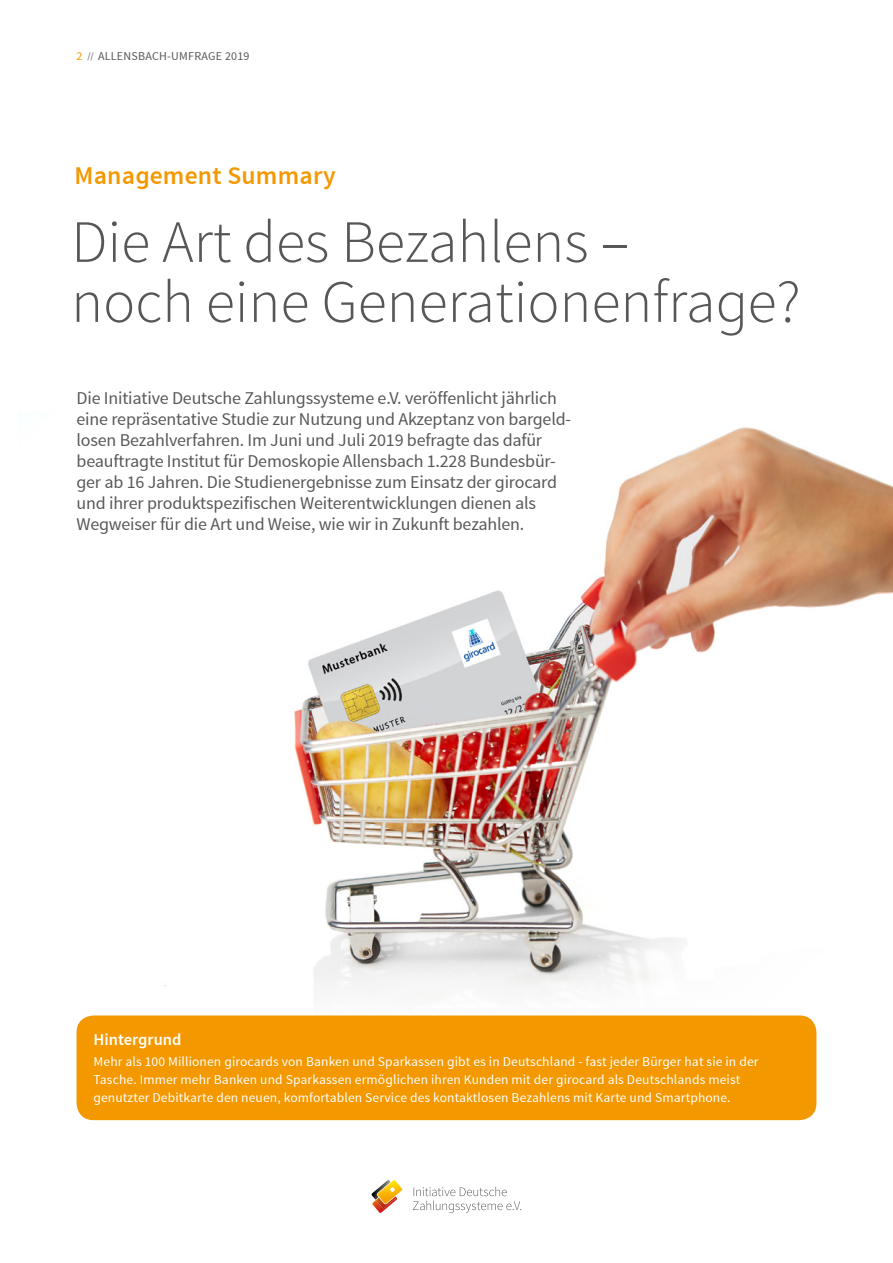
<style>
.page{position:relative;width:893px;height:1263px;background:#fff}
.page>*{position:absolute;margin:0;border:0;box-sizing:border-box;transform-origin:0 0}
.t1{font:300 60px/60px "Source Sans Pro";color:#575756}
.t2{font:600 25.5px "Source Sans Pro";letter-spacing:.01em;color:#f49800}
.t3{font:18px/21px "Source Sans Pro";letter-spacing:-.01em;color:#575756}
.t4{font:600 16.5px "Source Sans Pro";color:#fff}
.t5{font:13.5px/18px "Source Sans Pro";letter-spacing:.01em;color:#fff}
.t6{font:12px "Source Sans Pro";letter-spacing:.02em;color:#575756}
.s1{color:#f49800}
.s2{font-size:9.3px}
</style>
<div class="page">
<svg style="left:372px;top:1180px;width:31px;height:33px"></svg>
<svg style="left:413px;top:1187px;width:108px;height:26px"></svg>
<img style="left:76px;top:427px;width:817px;height:655px">
<div style="left:77px;top:1015px;width:739px;height:105px;background:#f49800;border-radius:17px"></div>
<p class="t6" style="left:77px;top:50px;width:175px"><span class="s1">2</span> <span class="s2">//</span> ALLENSBACH-UMFRAGE 2019</p>
<h2 class="t2" style="left:74px;top:161px;width:263px">Management Summary</h2>
<h1 class="t1" style="left:71px;top:213px;width:731px">Die Art des Bezahlens –<br>noch eine Generationenfrage?</h1>
<p class="t3" style="left:77px;top:388px;width:496px">Die Initiative Deutsche Zahlungssysteme e.V. veröffenlicht jährlich eine repräsentative Studie zur Nutzung und Akzeptanz von bargeld&shy;losen Bezahlverfahren. Im Juni und Juli 2019 befragte das dafür beauftragte Institut für Demoskopie Allensbach 1.228 Bundesbür&shy;ger ab 16 Jahren. Die Studienergebnisse zum Einsatz der girocard und ihrer produktspezifischen Weiterentwicklungen dienen als Wegweiser für die Art und Weise, wie wir in Zukunft bezahlen.</p>
<p class="t4" style="left:94px;top:1030px;width:89px">Hintergrund</p>
<p class="t5" style="left:94px;top:1052px;width:666px">Mehr als 100 Millionen girocards von Banken und Sparkassen gibt es in Deutschland - fast jeder Bürger hat sie in der<br>Tasche. Immer mehr Banken und Sparkassen ermöglichen ihren Kunden mit der girocard als Deutschlands meist genutzter Debitkarte den neuen, komfortablen Service des kontaktlosen Bezahlens mit Karte und Smartphone.</p>
</div>
